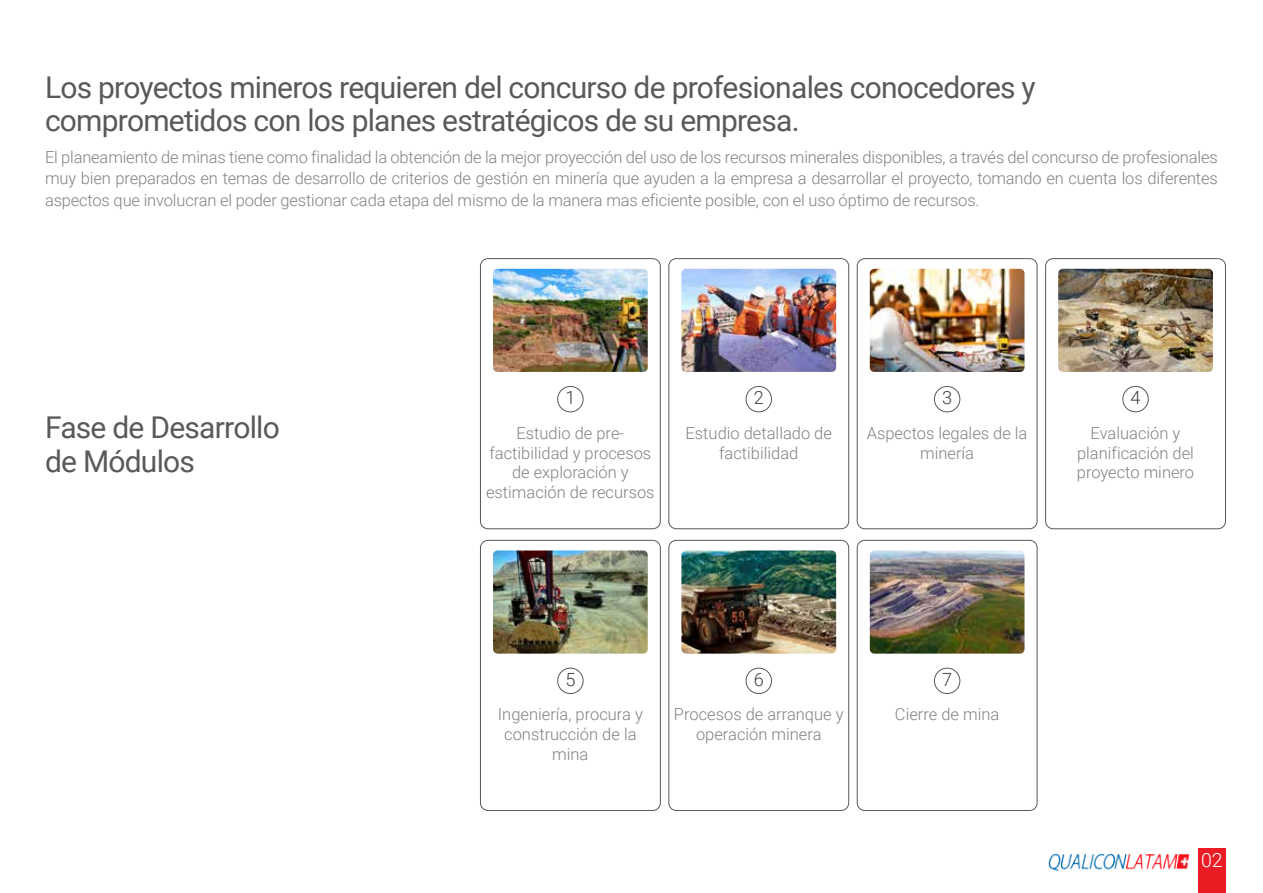
<style>
.page{position:relative;width:1263px;height:893px;background:#fff}
.page>*{position:absolute;margin:0;border:0;box-sizing:border-box;transform-origin:0 0}
.t1{font:30px/33.8px "Roboto";letter-spacing:-.025em;color:#58595b}
.t2{font:300 19.5px "Roboto";color:#fff}
.t3{font:300 18.15px "Roboto";color:#414042}
.t4{font:300 16.5px/19.8px "Roboto";color:#808285;text-align:center}
</style>
<div class="page">
<div style="left:480px;top:258px;width:181px;height:271px;border:1px solid #58595b;border-radius:8px"></div>
<div style="left:557px;top:386px;width:26px;height:26px;border:1px solid #58595b;border-radius:50%"></div>
<img style="left:493px;top:269px;width:155px;height:103px">
<div style="left:668px;top:258px;width:181px;height:271px;border:1px solid #58595b;border-radius:8px"></div>
<div style="left:746px;top:386px;width:26px;height:26px;border:1px solid #58595b;border-radius:50%"></div>
<img style="left:681px;top:269px;width:155px;height:103px">
<div style="left:857px;top:258px;width:180px;height:271px;border:1px solid #58595b;border-radius:8px"></div>
<div style="left:934px;top:386px;width:26px;height:26px;border:1px solid #58595b;border-radius:50%"></div>
<img style="left:870px;top:269px;width:154px;height:103px">
<div style="left:1045px;top:258px;width:181px;height:271px;border:1px solid #58595b;border-radius:8px"></div>
<div style="left:1122px;top:386px;width:27px;height:26px;border:1px solid #58595b;border-radius:50%"></div>
<img style="left:1058px;top:269px;width:155px;height:103px">
<div style="left:480px;top:540px;width:181px;height:271px;border:1px solid #58595b;border-radius:8px"></div>
<div style="left:557px;top:668px;width:26px;height:26px;border:1px solid #58595b;border-radius:50%"></div>
<img style="left:493px;top:550px;width:155px;height:104px">
<div style="left:668px;top:540px;width:181px;height:271px;border:1px solid #58595b;border-radius:8px"></div>
<div style="left:746px;top:668px;width:26px;height:26px;border:1px solid #58595b;border-radius:50%"></div>
<img style="left:681px;top:550px;width:155px;height:104px">
<div style="left:857px;top:540px;width:180px;height:271px;border:1px solid #58595b;border-radius:8px"></div>
<div style="left:934px;top:668px;width:26px;height:26px;border:1px solid #58595b;border-radius:50%"></div>
<img style="left:870px;top:550px;width:154px;height:104px">
<div style="left:1198px;top:848px;width:27px;height:45px;background:#eb1c24"></div>
<img style="left:1048px;top:853px;width:142px;height:18px">
<h1 class="t1" style="left:45px;top:69px;width:992px">Los proyectos mineros requieren del concurso de profesionales conocedores y comprometidos con los planes estratégicos de su empresa.</h1>
<p class="t4" style="left:45px;top:146px;width:1174px;line-height:21.5px;text-align:justify">El planeamiento de minas tiene como finalidad la obtención de la mejor proyección del uso de los recursos minerales disponibles, a través del concurso de profesionales muy bien preparados en temas de desarrollo de criterios de gestión en minería que ayuden a la empresa a desarrollar el proyecto, tomando en cuenta los diferentes aspectos que involucran el poder gestionar cada etapa del mismo de la manera mas eficiente posible, con el uso óptimo de recursos.</p>
<h1 class="t1" style="left:45px;top:410px;width:236px">Fase de Desarrollo de Módulos</h1>
<p class="t3" style="left:565px;top:385px;width:12px">1</p>
<p class="t4" style="left:486px;top:422px;width:170px">Estudio de pre&shy;factibilidad y procesos de exploración y estimación de recursos</p>
<p class="t3" style="left:754px;top:385px;width:12px">2</p>
<p class="t4" style="left:685px;top:422px;width:148px">Estudio detallado de factibilidad</p>
<p class="t3" style="left:942px;top:385px;width:12px">3</p>
<p class="t4" style="left:867px;top:422px;width:162px">Aspectos legales de la minería</p>
<p class="t3" style="left:1130px;top:385px;width:12px">4</p>
<p class="t4" style="left:1077px;top:422px;width:119px">Evaluación y planificación del proyecto minero</p>
<p class="t3" style="left:565px;top:667px;width:12px">5</p>
<p class="t4" style="left:498px;top:704px;width:146px">Ingeniería, procura y construcción de la mina</p>
<p class="t3" style="left:754px;top:667px;width:12px">6</p>
<p class="t4" style="left:674px;top:704px;width:171px">Procesos de arranque y operación minera</p>
<p class="t3" style="left:942px;top:667px;width:12px">7</p>
<p class="t4" style="left:895px;top:704px;width:106px">Cierre de mina</p>
<p class="t2" style="left:1201px;top:847px;width:23px">02</p>
</div>
